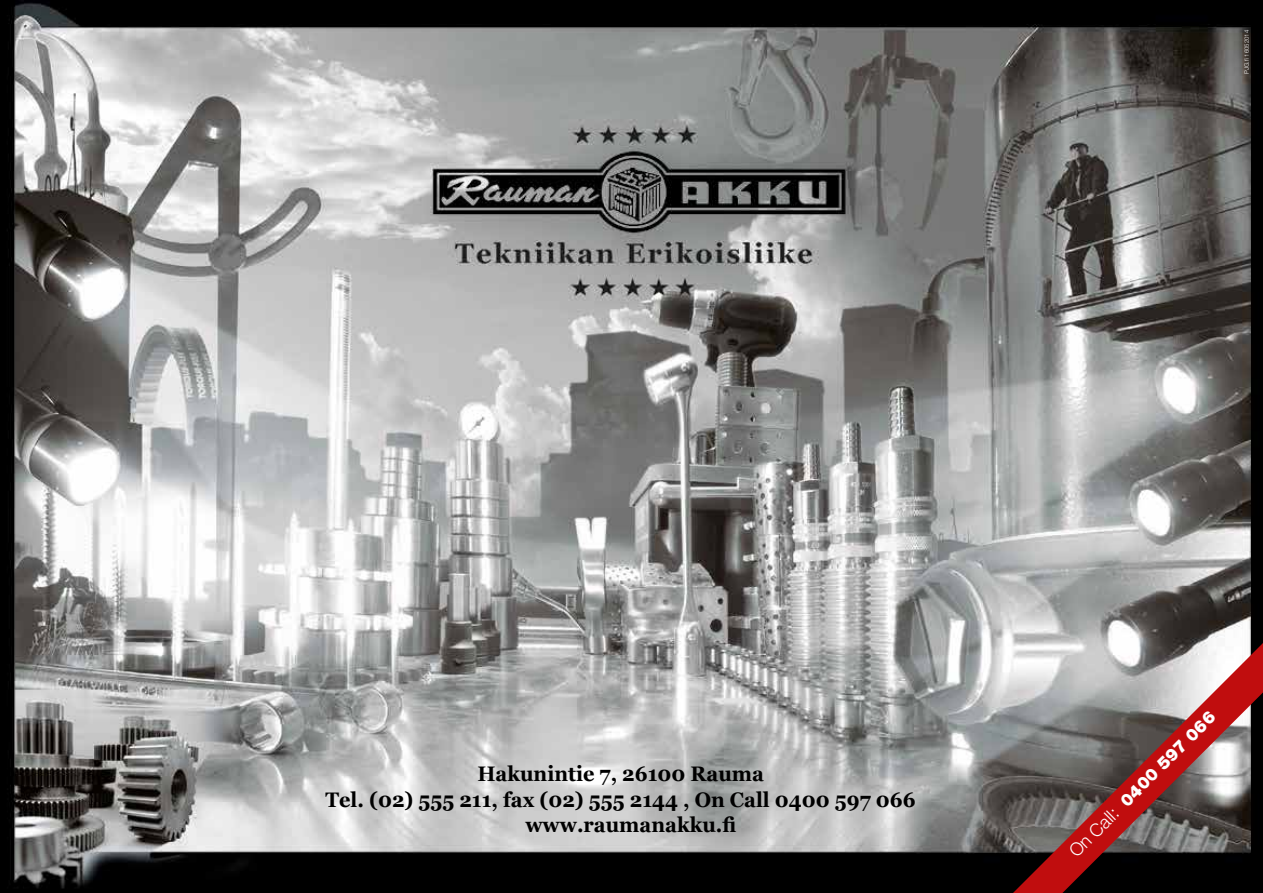
<style>
.page{position:relative;width:1263px;height:893px;background:#fff}
.page>*{position:absolute;margin:0;border:0;box-sizing:border-box;transform-origin:0 0}
.t1{font:700 21px "Georgia";color:#000;scale:.95 1}
.t2{font:900 17.25px "Helvetica Neue LT Std";color:#fff}
.t3{font:300 6px "Helvetica Neue LT Std";color:#fff}
.s1{font-weight:300;font-size:18px}
</style>
<div class="page">
<img style="left:0;top:0;width:1263px;height:893px">
<svg style="left:1013px;top:643px;width:250px;height:250px;background:#816160"></svg>
<p class="t3" style="left:1243px;top:74px;width:46px;rotate:-90deg">PJG.fi 16052014</p>
<p class="t1" style="left:477px;top:761px;width:303px">Hakunintie 7, 26100 Rauma</p>
<p class="t1" style="left:326px;top:786px;width:623px">Tel. (02) 555 211, fax (02) 555 2144 , On Call 0400 597 066</p>
<p class="t1" style="left:525px;top:812px;width:223px">www.raumanakku.fi</p>
<p class="t2" style="left:1065px;top:847px;width:200px;rotate:-45deg"><span class="s1">On Call:</span> 0400 597 066</p>
</div>
